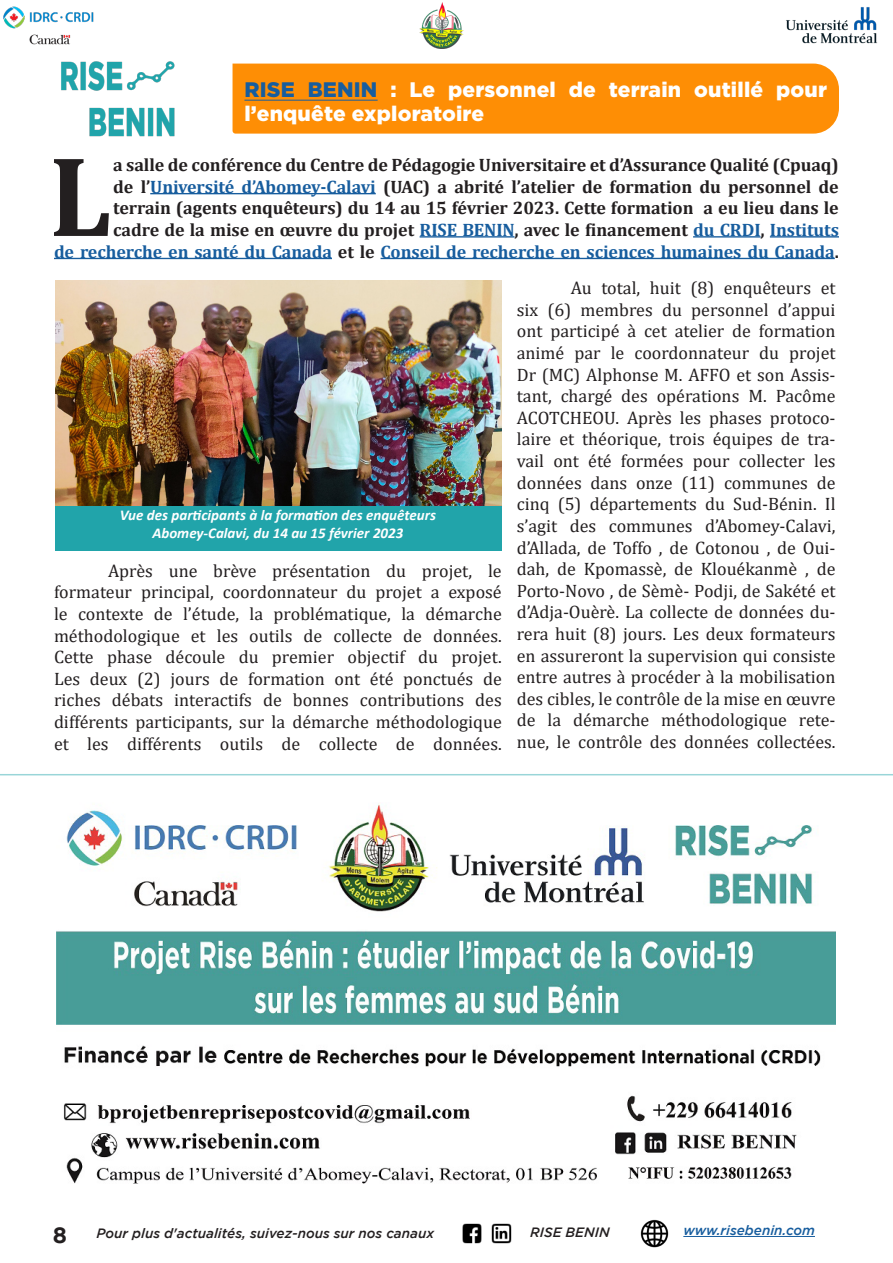
<style>
.page{position:relative;width:893px;height:1263px;background:#fff}
.page>*{position:absolute;margin:0;border:0;box-sizing:border-box;transform-origin:0 0}
.t1{font:700 115.2px "Cambria";color:#231f20}
.t2{font:700 22.5px "Gotham";color:#231f20}
.t3{font:900 21px/24px "Gotham";letter-spacing:.01em;color:#fff}
.t4{font:18px/21.6px "Cambria";color:#231f20;text-align:justify}
.t5{font:700 18px/21.6px "Cambria";letter-spacing:-.005em;color:#231f20;text-align:right}
.t6{font:italic 700 15px "Calibri";color:#fff}
.t7{font:italic 500 13.5px "Gotham";color:#231f20}
.t8{font:italic 500 13.5px "Gotham";color:#175d9e}
.s1{color:#175d9e}
</style>
<div class="page">
<img style="left:3px;top:6px;width:91px;height:39px">
<img style="left:420px;top:3px;width:43px;height:46px">
<img style="left:786px;top:7px;width:92px;height:37px">
<img style="left:462px;top:1223px;width:50px;height:21px">
<img style="left:640px;top:1219px;width:29px;height:29px">
<hr style="left:683px;top:1236px;width:132px;height:1px;background:#175d9e">
<div style="left:233px;top:64px;width:606px;height:70px;background:#fe8e05"></div>
<hr style="left:244px;top:100px;width:134px;height:1px;background:#175d9e">
<img style="left:61px;top:61px;width:114px;height:76px">
<hr style="left:150px;top:193px;width:226px;height:1px;background:#175d9e">
<hr style="left:420px;top:236px;width:94px;height:2px;background:#175d9e">
<hr style="left:693px;top:236px;width:67px;height:2px;background:#175d9e">
<hr style="left:770px;top:236px;width:69px;height:2px;background:#175d9e">
<hr style="left:54px;top:258px;width:278px;height:1px;background:#175d9e">
<hr style="left:381px;top:258px;width:454px;height:1px;background:#175d9e">
<img style="left:55px;top:280px;width:447px;height:262px">
<div style="left:56px;top:506px;width:446px;height:44px;background:#21a4aa"></div>
<img style="left:56px;top:804px;width:780px;height:380px">
<hr style="left:0;top:774px;width:893px;height:1px;background:#21a4aa">
<p class="t3" style="left:244px;top:77px;width:584px"><span class="s1">RISE BENIN</span> : Le personnel de terrain outillé pour l’enquête exploratoire</p>
<p class="t5" style="left:54px;top:154px;width:786px">a salle de conférence du Centre de Pédagogie Universitaire et d’Assurance Qualité (Cpuaq)<br>de l’<span class="s1">Université d’Abomey-Calavi</span> (UAC) a abrité l’atelier de formation du personnel de terrain (agents enquêteurs) du 14 au 15 février 2023. Cette formation a eu lieu dans le<br>cadre de la mise en œuvre du projet <span class="s1">RISE BENIN</span>, avec le financement <span class="s1">du CRDI</span>, <span class="s1">Instituts<br>de recherche en santé du Canada</span> et le <span class="s1">Conseil de recherche en sciences humaines du Canada</span>.</p>
<p class="t1" style="left:49px;top:115px;width:65px">L</p>
<p class="t6" style="left:120px;top:505px;width:318px">Vue des participants à la formation des enquêteurs</p>
<p class="t6" style="left:152px;top:523px;width:253px">Abomey-Calavi, du 14 au 15 février 2023</p>
<p class="t4" style="left:54px;top:560px;width:449px;text-indent:54px">Après une brève présentation du projet, le formateur principal, coordonnateur du projet a exposé le contexte de l’étude, la problématique, la démarche méthodologique et les outils de collecte de données.<br>Cette phase découle du premier objectif du projet.</p>
<p class="t4" style="left:54px;top:668px;width:449px">Les deux (2) jours de formation ont été ponctués de riches débats interactifs de bonnes contributions des différents participants, sur la démarche méthodologique et les différents outils de collecte de données.</p>
<p class="t4" style="left:517px;top:277px;width:320px;text-indent:54px">Au total, huit (8) enquêteurs et six (6) membres du personnel d’appui ont participé à cet atelier de formation animé par le coordonnateur du projet Dr (MC) Alphonse M. AFFO et son Assis&shy;tant, chargé des opérations M. Pacôme ACOTCHEOU. Après les phases protoco&shy;laire et théorique, trois équipes de tra&shy;vail ont été formées pour collecter les données dans onze (11) communes de cinq (5) départements du Sud-Bénin. Il s’agit des communes d’Abomey-Calavi, d’Allada, de Toffo , de Cotonou , de Oui&shy;dah, de Kpomassè, de Klouékanmè , de Porto-Novo , de Sèmè- Podji, de Sakété et d’Adja-Ouèrè. La collecte de données du&shy;rera huit (8) jours. Les deux formateurs en assureront la supervision qui consiste entre autres à procéder à la mobilisation des cibles, le contrôle de la mise en œuvre de la démarche méthodologique rete&shy;nue, le contrôle des données collectées.</p>
<p class="t2" style="left:53px;top:1222px;width:16px">8</p>
<p class="t7" style="left:97px;top:1226px;width:339px">Pour plus d'actualités, suivez-nous sur nos canaux</p>
<p class="t7" style="left:530px;top:1225px;width:81px">RISE BENIN</p>
<p class="t8" style="left:683px;top:1222px;width:133px">www.risebenin.com</p>
</div>
